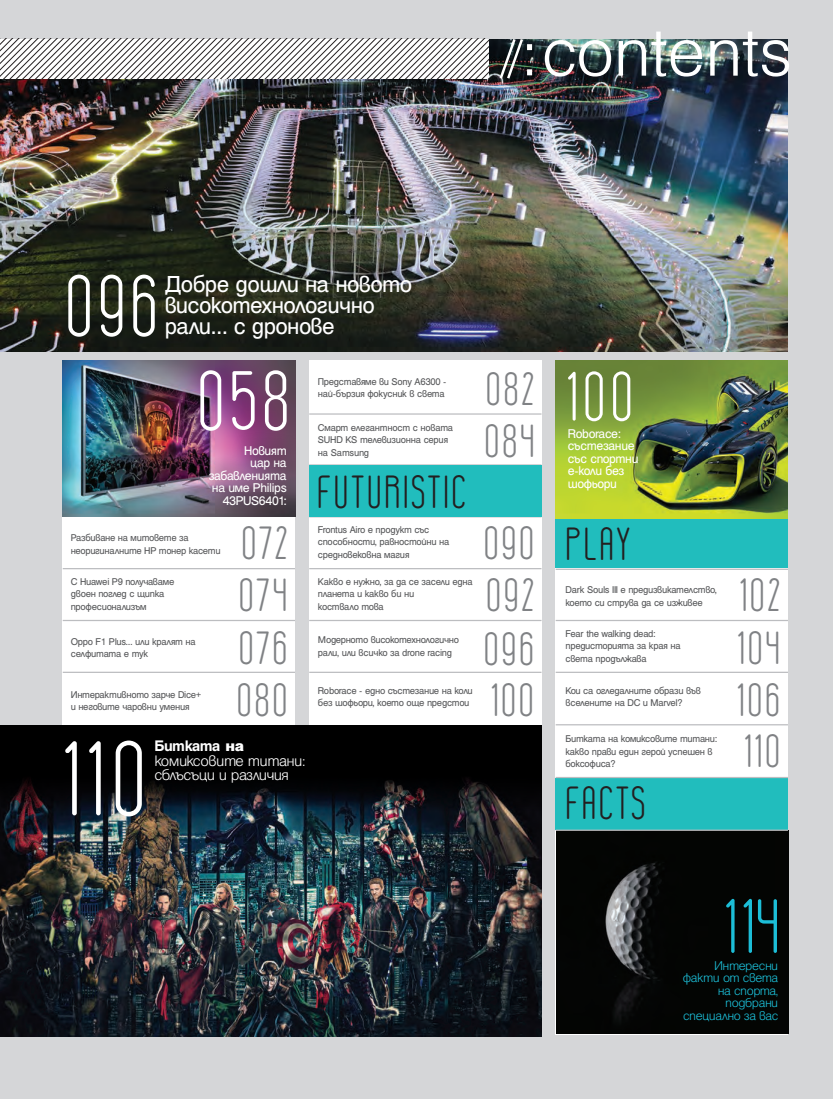
<style>
.page{position:relative;width:833px;height:1099px;background:#fff}
.page>*{position:absolute;margin:0;border:0;box-sizing:border-box;transform-origin:0 0}
.t1{font:105.38px "GOGOIA";color:#fff}
.t2{font:86.25px "GOGOIA";color:#fff}
.t3{font:84px "GOGOIA";color:#fff}
.t4{font:76.75px "GOGOIA";color:#1cbed7}
.t5{font:300 75px "Helen HS Bg";letter-spacing:-.015em;color:#fff}
.t6{font:69.38px "GOGOIA";color:#fff}
.t7{font:46.38px/52.5px "GOGOIA";letter-spacing:.005em;color:#808285}
.t8{font:46.38px "GOGOIA";letter-spacing:.015em;color:#231f20}
.t9{font:25px/21.4px "Helen Bg";letter-spacing:-.03em;color:#fff}
.t10{font:300 16.5px/14.1px "Helen HS Bg";letter-spacing:-.04em;color:#fff}
.t11{font:13.75px/12.5px "Helen Bg";letter-spacing:-.025em;color:#fff}
.t12{font:300 13.75px/12.5px "Helen HS Bg";letter-spacing:-.03em;color:#1cbed7;text-align:right}
.t13{font:10.62px/12.5px "Helen Bg";letter-spacing:-.025em;color:#57585a}
.s1{font-weight:700}
.s2{font-weight:900}
</style>
<div class="page">
<div style="left:0;top:0;width:833px;height:1098px;background:#d5d6d8"></div>
<img style="left:0;top:40px;width:788px;height:312px">
<div style="left:63px;top:361px;width:232px;height:364px;background:#fff"></div>
<img style="left:63px;top:361px;width:232px;height:156px">
<div style="left:0;top:725px;width:541px;height:311px;background:#000"></div>
<img style="left:0;top:778px;width:541px;height:258px">
<div style="left:309px;top:361px;width:232px;height:364px;background:#fff"></div>
<div style="left:555px;top:361px;width:233px;height:673px;background:#fff"></div>
<img style="left:556px;top:830px;width:232px;height:203px">
<div style="left:555px;top:516px;width:233px;height:52px;background:#21bdbd"></div>
<div style="left:555px;top:777px;width:233px;height:52px;background:#21bdbd"></div>
<hr style="left:63px;top:671px;width:232px;height:2px;background:#bcbdc0">
<hr style="left:309px;top:671px;width:232px;height:2px;background:#bcbdc0">
<hr style="left:63px;top:620px;width:232px;height:1px;background:#bcbdc0">
<hr style="left:309px;top:413px;width:232px;height:1px;background:#bcbdc0">
<hr style="left:555px;top:568px;width:233px;height:2px;background:#bcbdc0">
<hr style="left:555px;top:620px;width:233px;height:1px;background:#bcbdc0">
<hr style="left:309px;top:464px;width:232px;height:1px;background:#bcbdc0">
<hr style="left:555px;top:671px;width:233px;height:2px;background:#bcbdc0">
<hr style="left:555px;top:724px;width:233px;height:1px;background:#bcbdc0">
<hr style="left:309px;top:568px;width:232px;height:1px;background:#bcbdc0">
<hr style="left:555px;top:776px;width:233px;height:2px;background:#bcbdc0">
<hr style="left:309px;top:620px;width:232px;height:1px;background:#bcbdc0">
<hr style="left:555px;top:829px;width:233px;height:1px;background:#bcbdc0">
<img style="left:555px;top:361px;width:233px;height:157px">
<svg style="left:497px;top:39px;width:28px;height:42px"></svg>
<svg style="left:0;top:39px;width:489px;height:40px;background:#cecdcd"></svg>
<div style="left:195px;top:431px;width:106px;height:89px;background:#231f20;opacity:.75"></div>
<div style="left:309px;top:465px;width:232px;height:52px;background:#21bdbd"></div>
<hr style="left:63px;top:568px;width:232px;height:1px;background:#bcbdc0">
<p class="t5" style="left:522px;top:16px;width:272px">:contents</p>
<p class="t2" style="left:63px;top:261px;width:99px">096</p>
<p class="t9" style="left:165px;top:274px;width:249px">Добре дошли на новото високотехнологично</p>
<p class="t9" style="left:165px;top:317px;width:171px">рали... с дронове</p>
<p class="t3" style="left:195px;top:357px;width:99px">058</p>
<p class="t13" style="left:318px;top:376px;width:130px">Представяме ви Sony A6300 - най-бързия фокусник в света</p>
<p class="t13" style="left:318px;top:422px;width:137px">Смарт елегантност с новата<br>SUHD KS телевизионна серия на Samsung</p>
<p class="t11" style="left:209px;top:445px;width:80px;text-align:right">Новият<br>цар на забавленията на име Philips<br>43PUS6401:</p>
<p class="t8" style="left:316px;top:467px;width:153px">FUTURISTIC</p>
<p class="t7" style="left:483px;top:363px;width:54px">082<br>084</p>
<p class="t6" style="left:565px;top:360px;width:71px">100</p>
<p class="t11" style="left:568px;top:428px;width:72px">Roborace: състезание със спортни е-коли без шофьори</p>
<p class="t13" style="left:71px;top:532px;width:151px">Разбиване на митовете за неоригиналните HP тонер касети</p>
<p class="t13" style="left:71px;top:575px;width:105px">С Huawei P9 получаваме двоен поглед с щипка професионализъм</p>
<p class="t13" style="left:71px;top:636px;width:126px">Oppo F1 Plus... или кралят на селфитата е тук</p>
<p class="t13" style="left:318px;top:524px;width:133px">Frontus Airo е продукт със способности, равностойни на средновековна магия</p>
<p class="t7" style="left:240px;top:517px;width:50px">072</p>
<p class="t7" style="left:482px;top:518px;width:54px;line-height:51.8px">090<br>092</p>
<p class="t8" style="left:564px;top:520px;width:68px">PLAY</p>
<p class="t13" style="left:318px;top:575px;width:156px">Kaкво е нужно, за да се засели една планета и какво би ни<br>коствало това</p>
<p class="t13" style="left:318px;top:634px;width:143px">Модерното високотехнологично рали, или всичко за drone racing</p>
<p class="t7" style="left:237px;top:569px;width:53px;line-height:53.2px">074<br>076</p>
<p class="t7" style="left:738px;top:569px;width:44px">102</p>
<p class="t13" style="left:565px;top:584px;width:153px">Dark Souls III е предизвикателство, което си струва да се изживее</p>
<p class="t13" style="left:565px;top:628px;width:117px">Fear the walking dead: предисторията за края на света продължава</p>
<p class="t7" style="left:482px;top:623px;width:54px">096</p>
<p class="t7" style="left:736px;top:622px;width:46px">104</p>
<p class="t7" style="left:235px;top:674px;width:55px">080</p>
<p class="t7" style="left:490px;top:674px;width:47px">100</p>
<p class="t13" style="left:71px;top:688px;width:132px">Интерактивното зарче Dice+ и неговите чаровни умения</p>
<p class="t13" style="left:318px;top:684px;width:156px">Roborace - едно състезание на коли без шофьори, което още предстои</p>
<p class="t13" style="left:565px;top:684px;width:137px">Кои са огледалните образи във вселените на DC и Marvel?</p>
<p class="t7" style="left:736px;top:673px;width:47px">106</p>
<p class="t1" style="left:61px;top:724px;width:89px">110</p>
<p class="t10" style="left:154px;top:739px;width:153px"><span class="s1">Битката</span> <span class="s2">на </span>комиксовите титани: сблъсъци и различия</p>
<p class="t13" style="left:565px;top:733px;width:153px">Битката на комиксовите титани: какво прави един герой успешен в боксофиса?</p>
<p class="t8" style="left:564px;top:778px;width:83px">FACTS</p>
<p class="t7" style="left:743px;top:725px;width:39px">110</p>
<p class="t4" style="left:723px;top:886px;width:60px">114</p>
<p class="t12" style="left:683px;top:959px;width:97px">Интересни факти от света на спорта, подбрани специално за вас</p>
</div>
